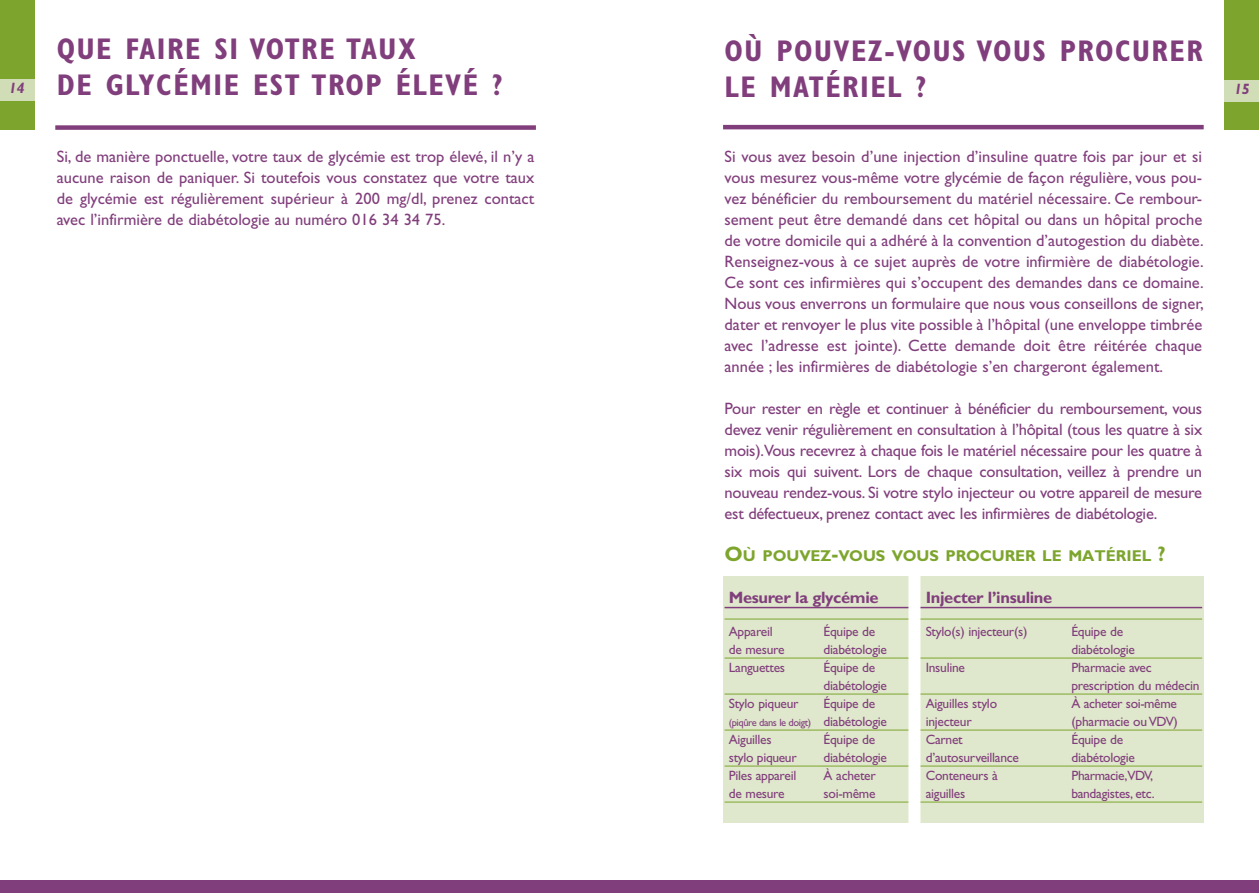
<style>
.page{position:relative;width:1259px;height:893px;background:#fff}
.page>*{position:absolute;margin:0;border:0;box-sizing:border-box;transform-origin:0 0}
.t1{font:700 condensed 30px/36px "Gill Sans Std";letter-spacing:.05em;color:#813e7c}
.t2{font:16.5px/21px "Gill Sans Std";color:#813e7c;text-align:justify}
.t3{font:700 16.5px "Gill Sans Std";letter-spacing:-.02em;color:#813e7c}
.t4{font:700 15.75px "Gill Sans Std";color:#7da52d}
.t5{font:italic 700 15px "Gill Sans Std";color:#813e7c}
.t6{font:13.5px "Gill Sans Std";letter-spacing:-.02em;color:#813e7c}
.t7{font:10.5px "Gill Sans Std";letter-spacing:-.04em;color:#813e7c}
.s1{font-size:21px}
.s2{font-size:13.5px}
</style>
<div class="page">
<div style="left:723px;top:577px;width:480px;height:246px;background:#dfe8cc"></div>
<hr style="left:724px;top:607px;width:478px;height:1px;background:#813e7c">
<hr style="left:724px;top:619px;width:478px;height:1px;background:#7da52d">
<hr style="left:724px;top:658px;width:478px;height:1px;background:#7da52d">
<hr style="left:724px;top:694px;width:478px;height:1px;background:#7da52d">
<hr style="left:724px;top:730px;width:478px;height:1px;background:#7da52d">
<hr style="left:724px;top:766px;width:478px;height:1px;background:#7da52d">
<hr style="left:724px;top:802px;width:478px;height:1px;background:#7da52d">
<hr style="left:723px;top:125px;width:480px;height:4px;background:#813e7c">
<div style="left:1225px;top:0;width:34px;height:129px;background:#7da52d"></div>
<div style="left:1225px;top:80px;width:34px;height:21px;background:#d1ddb6"></div>
<div style="left:55px;top:125px;width:481px;height:5px;background:#813e7c"></div>
<div style="left:0;top:0;width:34px;height:130px;background:#7da52d"></div>
<div style="left:0;top:80px;width:34px;height:21px;background:#d1ddb6"></div>
<div style="left:0;top:880px;width:1259px;height:13px;background:#813e7c"></div>
<div style="left:908px;top:564px;width:12px;height:285px;background:#fff"></div>
<p class="t5" style="left:9px;top:80px;width:17px">14</p>
<h1 class="t1" style="left:57px;top:31px;width:447px">QUE FAIRE SI VOTRE TAUX<br>DE GLYCÉMIE EST TROP ÉLEVÉ ?</h1>
<p class="t2" style="left:57px;top:146px;width:479px">Si, de manière ponctuelle, votre taux de glycémie est trop élevé, il n’y a aucune raison de paniquer. Si toutefois vous constatez que votre taux de glycémie est régulièrement supérieur à 200 mg/dl, prenez contact avec l’infirmière de diabétologie au numéro 016 34 34 75.</p>
<h1 class="t1" style="left:724px;top:33px;width:480px">OÙ POUVEZ-VOUS VOUS PROCURER<br>LE MATÉRIEL ?</h1>
<p class="t2" style="left:724px;top:146px;width:481px">Si vous avez besoin d’une injection d’insuline quatre fois par jour et si vous mesurez vous-même votre glycémie de façon régulière, vous pou&shy;vez bénéficier du remboursement du matériel nécessaire. Ce rembour&shy;sement peut être demandé dans cet hôpital ou dans un hôpital proche de votre domicile qui a adhéré à la convention d’autogestion du diabète.<br>Renseignez-vous à ce sujet auprès de votre infirmière de diabétologie.<br>Ce sont ces infirmières qui s’occupent des demandes dans ce domaine.<br>Nous vous enverrons un formulaire que nous vous conseillons de signer, dater et renvoyer le plus vite possible à l’hôpital (une enveloppe timbrée avec l’adresse est jointe). Cette demande doit être réitérée chaque année ; les infirmières de diabétologie s’en chargeront également.</p>
<p class="t2" style="left:724px;top:398px;width:479px">Pour rester en règle et continuer à bénéficier du remboursement, vous devez venir régulièrement en consultation à l’hôpital (tous les quatre à six mois).Vous recevrez à chaque fois le matériel nécessaire pour les quatre à six mois qui suivent. Lors de chaque consultation, veillez à prendre un nouveau rendez-vous. Si votre stylo injecteur ou votre appareil de mesure est défectueux, prenez contact avec les infirmières de diabétologie.</p>
<p class="t4" style="left:724px;top:546px;width:443px"><span class="s1">O</span>Ù POUVEZ<span class="s1">-</span>VOUS VOUS PROCURER LE MATÉRI EL <span class="s1">?</span></p>
<p class="t3" style="left:729px;top:587px;width:151px">Mesurer la glycémie</p>
<p class="t3" style="left:925px;top:587px;width:128px">Injecter l’insuline</p>
<p class="t6" style="left:729px;top:623px;width:45px">Appareil</p>
<p class="t6" style="left:823px;top:623px;width:53px">Équipe de</p>
<p class="t6" style="left:925px;top:623px;width:103px">Stylo(s) injecteur(s)</p>
<p class="t6" style="left:1071px;top:623px;width:53px">Équipe de</p>
<p class="t6" style="left:729px;top:641px;width:57px">de mesure</p>
<p class="t6" style="left:823px;top:641px;width:65px">diabétologie</p>
<p class="t6" style="left:1071px;top:641px;width:65px">diabétologie</p>
<p class="t6" style="left:729px;top:659px;width:58px">Languettes</p>
<p class="t6" style="left:823px;top:659px;width:53px">Équipe de</p>
<p class="t6" style="left:925px;top:659px;width:41px">Insuline</p>
<p class="t6" style="left:1071px;top:659px;width:82px">Pharmacie avec</p>
<p class="t6" style="left:823px;top:677px;width:65px">diabétologie</p>
<p class="t6" style="left:1071px;top:677px;width:129px">prescription du médecin</p>
<p class="t6" style="left:729px;top:695px;width:71px">Stylo piqueur</p>
<p class="t6" style="left:823px;top:695px;width:53px">Équipe de</p>
<p class="t6" style="left:925px;top:695px;width:73px">Aiguilles stylo</p>
<p class="t6" style="left:1071px;top:695px;width:107px">À acheter soi-même</p>
<p class="t7" style="left:729px;top:716px;width:160px">(piqûre dans le doigt) <span class="s2">diabétologie</span></p>
<p class="t6" style="left:925px;top:713px;width:47px">injecteur</p>
<p class="t6" style="left:1071px;top:713px;width:108px">(pharmacie ou VDV)</p>
<p class="t6" style="left:729px;top:731px;width:44px">Aiguilles</p>
<p class="t6" style="left:823px;top:731px;width:53px">Équipe de</p>
<p class="t6" style="left:925px;top:731px;width:39px">Carnet</p>
<p class="t6" style="left:1071px;top:731px;width:53px">Équipe de</p>
<p class="t6" style="left:729px;top:749px;width:69px">stylo piqueur</p>
<p class="t6" style="left:823px;top:749px;width:65px">diabétologie</p>
<p class="t6" style="left:925px;top:749px;width:95px">d’autosurveillance</p>
<p class="t6" style="left:1071px;top:749px;width:65px">diabétologie</p>
<p class="t6" style="left:729px;top:767px;width:69px">Piles appareil</p>
<p class="t6" style="left:823px;top:767px;width:54px">À acheter</p>
<p class="t6" style="left:925px;top:767px;width:74px">Conteneurs à</p>
<p class="t6" style="left:1071px;top:767px;width:83px">Pharmacie,VDV,</p>
<p class="t6" style="left:729px;top:785px;width:57px">de mesure</p>
<p class="t6" style="left:823px;top:785px;width:53px">soi-même</p>
<p class="t6" style="left:925px;top:785px;width:41px">aiguilles</p>
<p class="t6" style="left:1071px;top:785px;width:85px">bandagistes, etc.</p>
<p class="t5" style="left:1234px;top:80px;width:17px">15</p>
</div>
